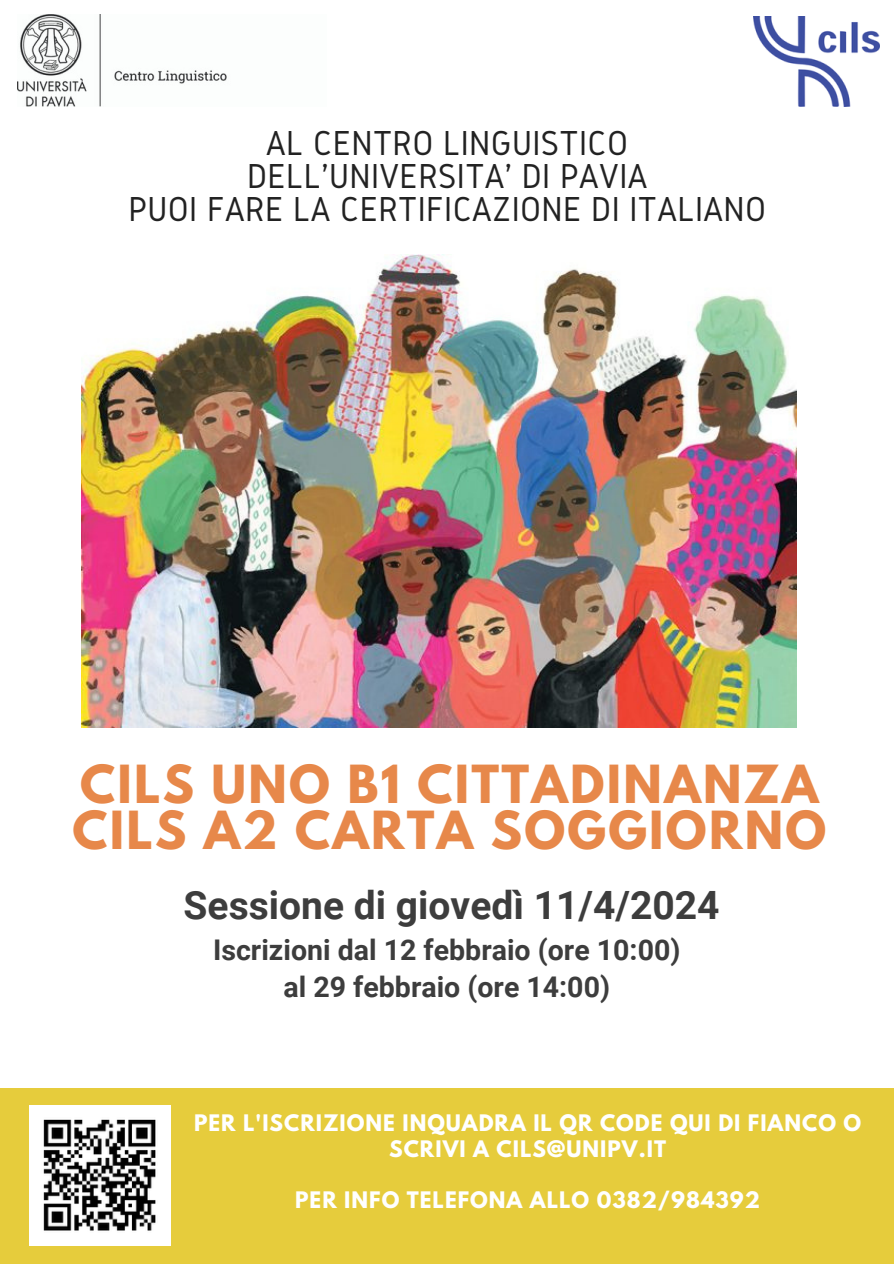
<style>
.page{position:relative;width:894px;height:1264px;background:#fff}
.page>*{position:absolute;margin:0;border:0;box-sizing:border-box;transform-origin:0 0}
.t1{font:700 46.5px "League Spartan";letter-spacing:.05em;color:#e7884a}
.t2{font:700 39px "Roboto";color:#3d3d3d}
.t3{font:36px "Gidole";letter-spacing:.01em;color:#222}
.t4{font:700 28.5px "Roboto";color:#3d3d3d}
.t5{font:700 20.1px/25.7px "League Spartan";letter-spacing:.05em;color:#fff;text-align:center}
</style>
<div class="page">
<div style="left:0;top:1088px;width:893px;height:175px;background:#e6cc3c"></div>
<img style="left:81px;top:255px;width:715px;height:472px">
<img style="left:29px;top:1105px;width:141px;height:140px">
<img style="left:18px;top:14px;width:209px;height:92px">
<img style="left:753px;top:16px;width:126px;height:90px">
<p class="t3" style="left:266px;top:123px;width:363px">AL CENTRO LINGUISTICO</p>
<p class="t3" style="left:247px;top:156px;width:402px">DELL'UNIVERSITA' DI PAVIA</p>
<p class="t3" style="left:128px;top:189px;width:639px">PUOI FARE LA CERTIFICAZIONE DI ITALIANO</p>
<p class="t1" style="left:80px;top:761px;width:739px">CILS UNO B1 CITTADINANZA</p>
<p class="t1" style="left:72px;top:807px;width:755px">CILS A2 CARTA SOGGIORNO</p>
<p class="t2" style="left:183px;top:883px;width:537px">Sessione di giovedì 11/4/2024</p>
<p class="t4" style="left:213px;top:933px;width:468px">Iscrizioni dal 12 febbraio (ore 10:00)</p>
<p class="t4" style="left:283px;top:970px;width:328px">al 29 febbraio (ore 14:00)</p>
<p class="t5" style="left:194px;top:1112px;width:668px">PER L'ISCRIZIONE INQUADRA IL QR CODE QUI DI FIANCO O<br>SCRIVI A CILS@UNIPV.IT</p>
<p class="t5" style="left:295px;top:1189px;width:466px">PER INFO TELEFONA ALLO 0382/984392</p>
</div>
